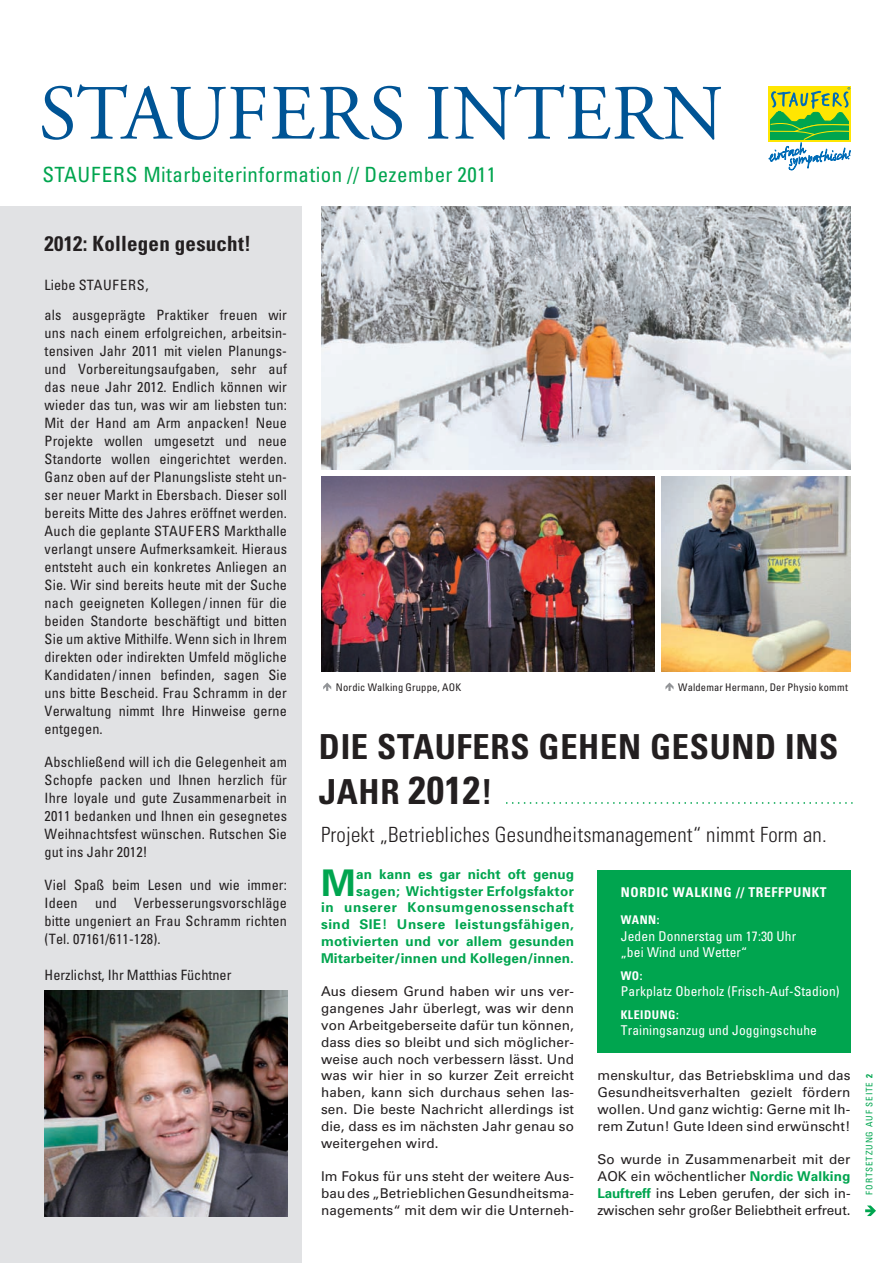
<style>
.page{position:relative;width:893px;height:1263px;background:#fff}
.page>*{position:absolute;margin:0;border:0;box-sizing:border-box;transform-origin:0 0}
.t1{font:78px "Adobe Garamond Pro";letter-spacing:.005em;color:#005495}
.t2{font:700 36.75px "Univers";color:#00a54f}
.t3{font:700 condensed 34.5px/45px "Univers";letter-spacing:.02em;color:#231f20}
.t4{font:300 condensed 21px "Univers";letter-spacing:.01em;color:#231f20}
.t5{font:condensed 21px "Univers";letter-spacing:.02em;color:#00a54f}
.t6{font:700 condensed 21px "Univers";letter-spacing:.01em;color:#231f20}
.t7{font:condensed 14.25px/18px "Univers";letter-spacing:.01em;color:#231f20;text-align:justify}
.t8{font:13.5px/16.8px "Univers";letter-spacing:.01em;color:#231f20;text-align:justify}
.t9{font:700 13.5px/16.8px "Univers";letter-spacing:.025em;color:#00a54f;text-align:right}
.t10{font:condensed 13.5px/16.5px "Univers";letter-spacing:.01em;color:#fff}
.t11{font:700 condensed 13.5px "Univers";letter-spacing:.05em;color:#fff}
.t12{font:700 condensed 12px "Univers";letter-spacing:.04em;color:#fff}
.t13{font:condensed 10.5px "Univers";letter-spacing:.015em;color:#231f20}
.t14{font:condensed 9px "Univers";letter-spacing:.1em;color:#00a54f}
.s1{font-size:39px}
.s2{font-weight:700;color:#00a54f}
.s3{font-weight:700}
</style>
<div class="page">
<svg style="left:865px;top:1205px;width:11px;height:11px"></svg>
<div style="left:597px;top:870px;width:253px;height:182px;background:#00a54f"></div>
<div style="left:768px;top:86px;width:82px;height:56px;background:#ffe601"></div>
<svg style="left:769px;top:87px;width:81px;height:83px"></svg>
<div style="left:0;top:206px;width:302px;height:1057px;background:#e1e2e4"></div>
<img style="left:45px;top:991px;width:242px;height:225px">
<img style="left:321px;top:206px;width:529px;height:264px">
<img style="left:321px;top:476px;width:334px;height:196px">
<img style="left:661px;top:476px;width:189px;height:196px">
<svg style="left:506px;top:802px;width:347px;height:2px"></svg>
<svg style="left:323px;top:682px;width:8px;height:9px"></svg>
<svg style="left:665px;top:682px;width:9px;height:9px"></svg>
<h1 class="t1" style="left:39px;top:67px;width:527px">STAUFERS INTER</h1>
<h1 class="t1" style="left:662px;top:67px;width:63px">N</h1>
<h3 class="t5" style="left:43px;top:161px;width:455px">Staufers Mitarbeiterinformation // Dezember 2011</h3>
<h3 class="t6" style="left:45px;top:230px;width:208px">2012: KOLLEGEN GESUCHT!</h3>
<p class="t7" style="left:45px;top:276px;width:43px">Liebe STAU</p>
<p class="t7" style="left:113px;top:276px;width:11px">FERS</p>
<p class="t7" style="left:45px;top:270px;width:244px;line-height:30px;text-indent:101px">,<br>als ausgeprägte Praktiker freuen wir</p>
<p class="t7" style="left:45px;top:324px;width:244px">uns nach einem erfolgreichen, arbeitsin&shy;tensiven Jahr 2011 mit vielen Planungs&shy;und Vorbereitungsaufgaben, sehr auf das neue Jahr 2012. Endlich können wir wieder das tun, was wir am liebsten tun:<br>Mit der Hand am Arm anpacken! Neue Projekte wollen umgesetzt und neue Standorte wollen eingerichtet werden.<br>Ganz oben auf der Planungsliste steht un&shy;ser neuer Markt in Ebersbach. Dieser soll bereits Mitte des Jahres eröffnet werden.<br>Auch die geplante STAU</p>
<p class="t7" style="left:45px;top:522px;width:244px;text-indent:179px">Markthalle verlangt unsere Aufmerksamkeit. Hieraus entsteht auch ein konkretes Anliegen an Sie. Wir sind bereits heute mit der Suche nach geeigneten Kollegen / innen für die beiden Standorte beschäftigt und bitten Sie um aktive Mithilfe. Wenn sich in I hrem direkten oder indirekten Umfeld mögliche Kandidaten / innen befinden, sagen Sie uns bitte Bescheid. Frau Schramm in der Verwaltung nimmt I hre Hinweise gerne entgegen.</p>
<p class="t7" style="left:45px;top:753px;width:244px">Abschließend will ich die Gelegenheit am Schopfe packen und Ihnen herzlich für I hre loyale und gute Zusammenarbeit in 2011 bedanken und I hnen ein gesegnetes Weihnachtsfest wünschen. Rutschen Sie gut ins Jahr 2012!</p>
<p class="t7" style="left:45px;top:876px;width:244px">Viel Spaß beim Lesen und wie immer:<br>Ideen und Verbesserungsvorschläge bitte ungeniert an Frau Schramm richten (Tel. 07161/611-128).</p>
<p class="t7" style="left:45px;top:966px;width:188px">Herzlichst, I hr Matthias Füchtner</p>
<p class="t7" style="left:188px;top:522px;width:11px">FERS</p>
<p class="t13" style="left:331px;top:680px;width:132px">Nordic Walking Gruppe, AO K</p>
<p class="t13" style="left:678px;top:680px;width:171px">Waldemar Hermann, Der Physio kommt</p>
<h3 class="t3" style="left:319px;top:724px;width:517px">DIE STAUFERS GEHEN GESUND INS<br>JAHR <span class="s1">2012</span>!</h3>
<h3 class="t4" style="left:321px;top:822px;width:507px">Projekt „Betriebliches Gesundheitsmanagement“ nimmt Form an.</h3>
<p class="t9" style="left:321px;top:865px;width:255px">an kann es gar nicht oft genug sagen; Wichtigster Erfolgsfaktor<br>in unserer Konsumgenossenschaft sind SIE! Unsere leistungsfähigen, motivierten und vor allem gesunden Mitarbeiter/innen und Kollegen/innen.</p>
<p class="t8" style="left:321px;top:983px;width:255px">Aus diesem Grund haben wir uns ver&shy;gangenes Jahr überlegt, was wir denn von Arbeitgeberseite dafür tun können, dass dies so bleibt und sich möglicher&shy;weise auch noch verbessern lässt. Und was wir hier in so kurzer Zeit erreicht haben, kann sich durchaus sehen las&shy;sen. Die beste Nachricht allerdings ist die, dass es im nächsten Jahr genau so weitergehen wird.</p>
<p class="t8" style="left:321px;top:1168px;width:255px">Im Fokus für uns steht der weitere Aus&shy;bau des „Betrieblichen Gesundheitsma&shy;nagements“ mit dem wir die Unterneh-</p>
<h2 class="t2" style="left:321px;top:859px;width:36px">M</h2>
<p class="t11" style="left:621px;top:884px;width:199px">NORDIC WALKING // TREFFPUNKT</p>
<p class="t12" style="left:621px;top:913px;width:40px">WANN:</p>
<p class="t10" style="left:621px;top:928px;width:177px">Jeden Donnerstag um 17:30 Uhr „bei Wind und Wetter“</p>
<p class="t12" style="left:621px;top:968px;width:23px">WO:</p>
<p class="t10" style="left:621px;top:983px;width:220px">Parkplatz O berholz (Frisch-Auf-Stadion)</p>
<p class="t12" style="left:621px;top:1007px;width:59px">KLEIDUNG:</p>
<p class="t10" style="left:621px;top:1022px;width:198px">Trainingsanzug und Joggingschuhe</p>
<p class="t8" style="left:597px;top:1067px;width:255px">menskultur, das Betriebsklima und das Gesundheitsverhalten gezielt fördern wollen. Und ganz wichtig: Gerne mit Ih&shy;rem Zutun! Gute Ideen sind erwünscht!</p>
<p class="t8" style="left:597px;top:1151px;width:255px">So wurde in Zusammenarbeit mit der AOK ein wöchentlicher <span class="s2">Nordic Walking Lauftreff</span> ins Leben gerufen, der sich in&shy;zwischen sehr großer Beliebtheit erfreut.</p>
<p class="t14" style="left:864px;top:1194px;width:122px;rotate:-90deg">Fortsetzung auf Seite <span class="s3">2</span></p>
</div>
